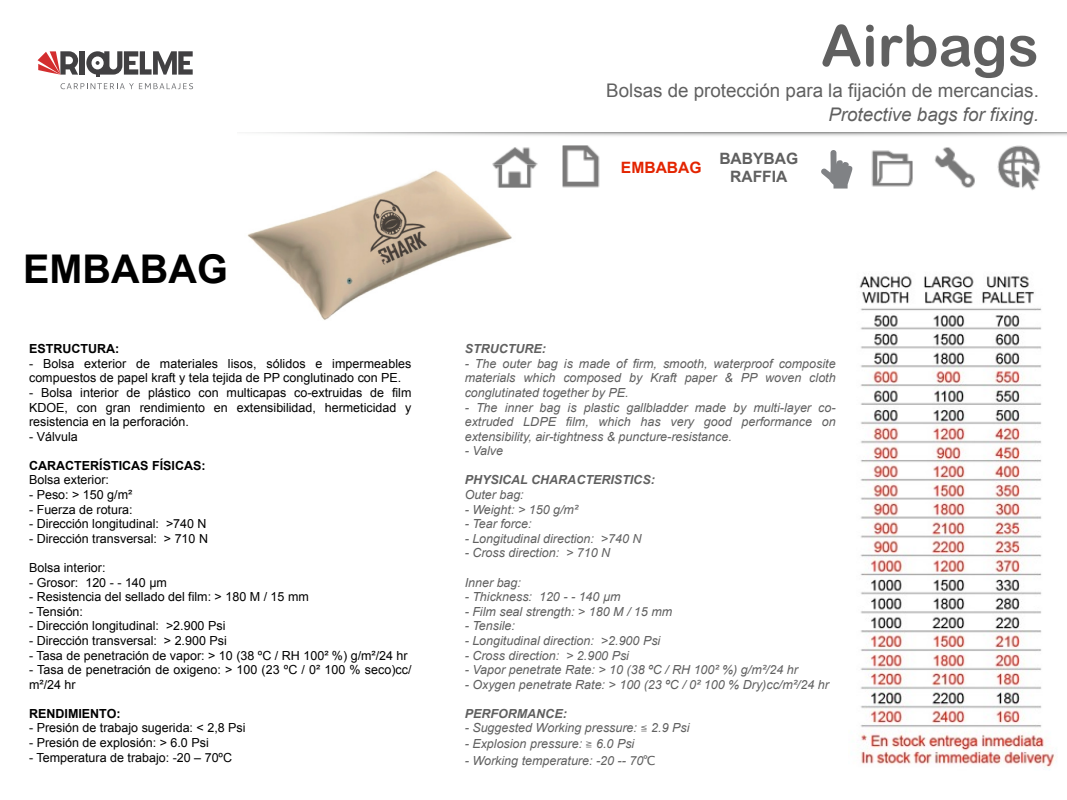
<style>
.page{position:relative;width:1067px;height:800px;background:#fff}
.page>*{position:absolute;margin:0;border:0;box-sizing:border-box;transform-origin:0 0}
.t1{font:57.3px "Arial Rounded MT Bold";color:#606060}
.t2{font:700 39.58px "Arial";color:#000}
.t3{font:18.75px "Arial";color:#606060}
.t4{font:italic 18.75px "Arial";color:#606060}
.t5{font:700 15.62px/17.7px "Arial";color:#606060;text-align:center}
.t6{font:700 15.62px "Arial";color:#e32400}
.t7{font:12.5px/14.6px "Arial";color:#000}
.t8{font:italic 12.5px/14.6px "Arial";color:#606060;text-align:justify}
.t9{font:700 12.5px "Arial";color:#000}
.t10{font:italic 700 12.5px "Arial";color:#606060}
.s1{font-family:"Lucida Grande";font-style:normal}
</style>
<div class="page">
<img style="left:247px;top:170px;width:265px;height:150px">
<img style="left:859px;top:276px;width:197px;height:491px">
<img style="left:934px;top:147px;width:41px;height:41px">
<img style="left:997px;top:145px;width:44px;height:46px">
<img style="left:871px;top:150px;width:42px;height:37px">
<img style="left:562px;top:145px;width:38px;height:43px">
<img style="left:492px;top:147px;width:46px;height:18px">
<img style="left:486px;top:165px;width:51px;height:31px">
<svg style="left:821px;top:150px;width:31px;height:39px"></svg>
<svg style="left:37px;top:51px;width:156px;height:39px"></svg>
<h2 class="t2" style="left:23px;top:243px;width:206px">EMBABAG</h2>
<p class="t9" style="left:29px;top:340px;width:92px">ESTRUCTURA:</p>
<p class="t7" style="left:29px;top:356px;width:384px">- Bolsa exterior de materiales lisos, sólidos e impermeables compuestos de papel kraft y tela tejida de PP conglutinado con PE.</p>
<p class="t7" style="left:29px;top:385px;width:384px;text-align:justify">- Bolsa interior de plástico con multicapas co-extruidas de film KDOE, con gran rendimiento en extensibilidad, hermeticidad y resistencia en la perforación.</p>
<p class="t7" style="left:29px;top:429px;width:50px">- Válvula</p>
<p class="t9" style="left:29px;top:457px;width:178px">CARACTERÍSTICAS FÍSICAS:</p>
<p class="t7" style="left:29px;top:473px;width:81px">Bolsa exterior:</p>
<p class="t7" style="left:29px;top:488px;width:105px">- Peso: &gt; 150 g/m²</p>
<p class="t7" style="left:29px;top:502px;width:105px">- Fuerza de rotura:</p>
<p class="t7" style="left:29px;top:517px;width:179px">- Dirección longitudinal: &gt;740 N</p>
<p class="t7" style="left:29px;top:531px;width:180px">- Dirección transversal: &gt; 710 N</p>
<p class="t7" style="left:29px;top:560px;width:78px">Bolsa interior:</p>
<p class="t7" style="left:29px;top:575px;width:139px">- Grosor: 120 - - 140 µm</p>
<p class="t7" style="left:29px;top:590px;width:281px">- Resistencia del sellado del film: &gt; 180 M / 15 mm</p>
<p class="t7" style="left:29px;top:604px;width:55px">- Tensión:</p>
<p class="t7" style="left:29px;top:619px;width:198px">- Dirección longitudinal: &gt;2.900 Psi</p>
<p class="t7" style="left:29px;top:633px;width:199px">- Dirección transversal: &gt; 2.900 Psi</p>
<p class="t7" style="left:29px;top:648px;width:380px">- Tasa de penetración de vapor: &gt; 10 (38 ºC / RH 100² %) g/m²/24 hr</p>
<p class="t7" style="left:29px;top:663px;width:384px">- Tasa de penetración de oxigeno: &gt; 100 (23 ºC / 0² 100 % seco)cc/ m²/24 hr</p>
<p class="t9" style="left:29px;top:705px;width:93px">RENDIMIENTO:</p>
<p class="t7" style="left:29px;top:721px;width:218px">- Presión de trabajo sugerida: &lt; 2,8 Psi</p>
<p class="t7" style="left:29px;top:735px;width:181px">- Presión de explosión: &gt; 6.0 Psi</p>
<p class="t7" style="left:29px;top:750px;width:205px">- Temperatura de trabajo: -20 – 70ºC</p>
<h1 class="t1" style="left:821px;top:12px;width:219px">Airbags</h1>
<h3 class="t3" style="left:606px;top:78px;width:434px">Bolsas de protección para la fijación de mercancias.</h3>
<h3 class="t4" style="left:828px;top:102px;width:212px">Protective bags for fixing.</h3>
<p class="t6" style="left:621px;top:157px;width:82px">EMBABAG</p>
<p class="t5" style="left:719px;top:151px;width:80px">BABYBAG<br>RAFFIA</p>
<p class="t10" style="left:464px;top:340px;width:83px">STRUCTURE:</p>
<p class="t8" style="left:464px;top:356px;width:372px">- The outer bag is made of firm, smooth, waterproof composite materials which composed by Kraft paper &amp; PP woven cloth conglutinated together by PE.</p>
<p class="t8" style="left:464px;top:400px;width:372px">- The inner bag is plastic gallbladder made by multi-layer co&shy;extruded LDPE film, which has very good performance on extensibility, air-tightness &amp; puncture-resistance.</p>
<p class="t8" style="left:464px;top:444px;width:40px">- Valve</p>
<p class="t10" style="left:464px;top:472px;width:192px">PHYSICAL CHARACTERISTICS:</p>
<p class="t8" style="left:464px;top:488px;width:61px">Outer bag:</p>
<p class="t8" style="left:464px;top:502px;width:115px">- Weight: &gt; 150 g/m²</p>
<p class="t8" style="left:464px;top:517px;width:68px">- Tear force:</p>
<p class="t8" style="left:464px;top:531px;width:178px">- Longitudinal direction: &gt;740 N</p>
<p class="t8" style="left:464px;top:546px;width:147px">- Cross direction: &gt; 710 N</p>
<p class="t8" style="left:464px;top:575px;width:58px">Inner bag:</p>
<p class="t8" style="left:464px;top:590px;width:157px">- Thickness: 120 - - 140 µm</p>
<p class="t8" style="left:464px;top:604px;width:209px">- Film seal strength: &gt; 180 M / 15 mm</p>
<p class="t8" style="left:464px;top:619px;width:52px">- Tensile:</p>
<p class="t8" style="left:464px;top:633px;width:197px">- Longitudinal direction: &gt;2.900 Psi</p>
<p class="t8" style="left:464px;top:648px;width:166px">- Cross direction: &gt; 2.900 Psi</p>
<p class="t8" style="left:464px;top:663px;width:335px">- Vapor penetrate Rate: &gt; 10 (38 ºC / RH 100² %) g/m²/24 hr</p>
<p class="t8" style="left:464px;top:677px;width:366px">- Oxygen penetrate Rate: &gt; 100 (23 ºC / 0² 100 % Dry)cc/m²/24 hr</p>
<p class="t10" style="left:464px;top:705px;width:104px">PERFORMANCE:</p>
<p class="t8" style="left:464px;top:721px;width:226px">- Suggested Working pressure: ≦ 2.9 Psi</p>
<p class="t8" style="left:464px;top:737px;width:171px">- Explosion pressure: ≧ 6.0 Psi</p>
<p class="t8" style="left:464px;top:754px;width:192px">- Working temperature: -20 -- 70<span class="s1">℃</span></p>
</div>
